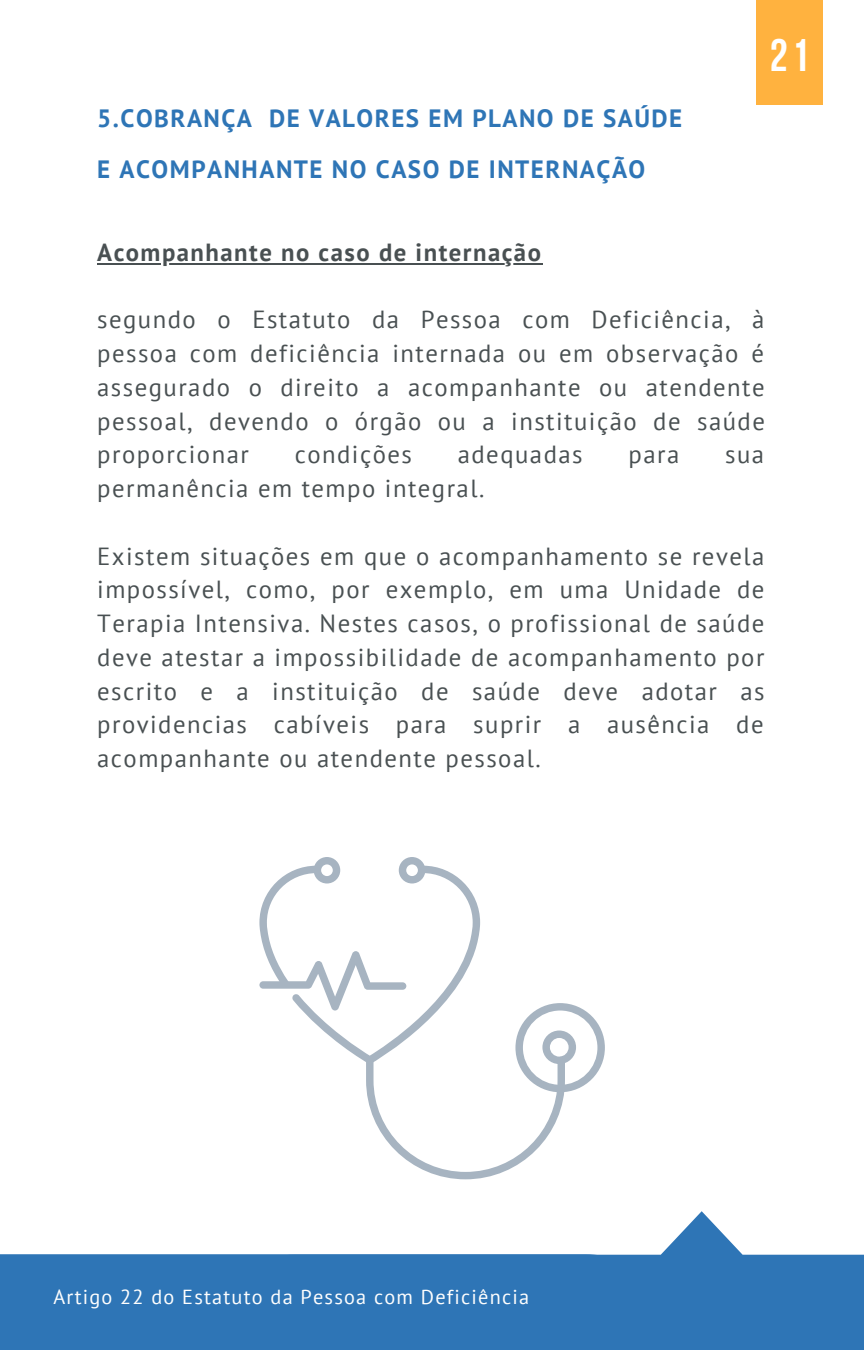
<style>
.page{position:relative;width:864px;height:1350px;background:#fff}
.page>*{position:absolute;margin:0;border:0;box-sizing:border-box;transform-origin:0 0}
.t1{font:700 45.45px "Bebas Neue";color:#fff}
.t2{font:700 24.97px "PT Sans";letter-spacing:.06em;color:#2e75b6}
.t3{font:24.75px/33.8px "PT Sans";letter-spacing:.06em;color:#495052;text-align:justify}
.t4{font:700 24.75px "PT Sans";letter-spacing:.06em;color:#495052}
.t5{font:20.25px "PT Sans";letter-spacing:.06em;color:#fefefe}
</style>
<div class="page">
<hr style="left:97px;top:263px;width:446px;height:1px;background:#495052">
<svg style="left:259px;top:857px;width:346px;height:322px"></svg>
<div style="left:756px;top:0;width:66px;height:104px;background:#ffb23f"></div>
<svg style="left:661px;top:1211px;width:203px;height:139px;fill:#2e75b6"></svg>
<div style="left:0;top:1254px;width:671px;height:96px;background:#2e75b6"></div>
<p class="t2" style="left:97px;top:102px;width:586px">5.COBRANÇA DE VALORES EM PLANO DE SAÚDE</p>
<p class="t2" style="left:97px;top:153px;width:550px">E ACOMPANHANTE NO CASO DE INTERNAÇÃO</p>
<p class="t4" style="left:97px;top:236px;width:445px">Acompanhante no caso de internação</p>
<h1 class="t1" style="left:770px;top:37px;width:41px">21</h1>
<h1 class="t1" style="left:770px;top:55px;width:41px">04</h1>
<p class="t3" style="left:97px;top:302px;width:669px">segundo o Estatuto da Pessoa com Deficiência, à pessoa com deficiência internada ou em observação é assegurado o direito a acompanhante ou atendente pessoal, devendo o órgão ou a instituição de saúde proporcionar</p>
<p class="t3" style="left:295px;top:437px;width:119px">condições</p>
<p class="t3" style="left:458px;top:437px;width:126px">adequadas</p>
<p class="t3" style="left:629px;top:437px;width:52px">para</p>
<p class="t3" style="left:725px;top:437px;width:40px">sua</p>
<p class="t3" style="left:97px;top:471px;width:389px">permanência em tempo integral.</p>
<p class="t3" style="left:97px;top:539px;width:669px">Existem situações em que o acompanhamento se revela impossível, como, por exemplo, em uma Unidade de Terapia Intensiva. Nestes casos, o profissional de saúde deve atestar a impossibilidade de acompanhamento por escrito e a instituição de saúde deve adotar as providencias cabíveis para suprir a ausência de acompanhante ou atendente pessoal.</p>
<p class="t5" style="left:54px;top:1284px;width:477px">Artigo 22 do Estatuto da Pessoa com Deficiência</p>
</div>
